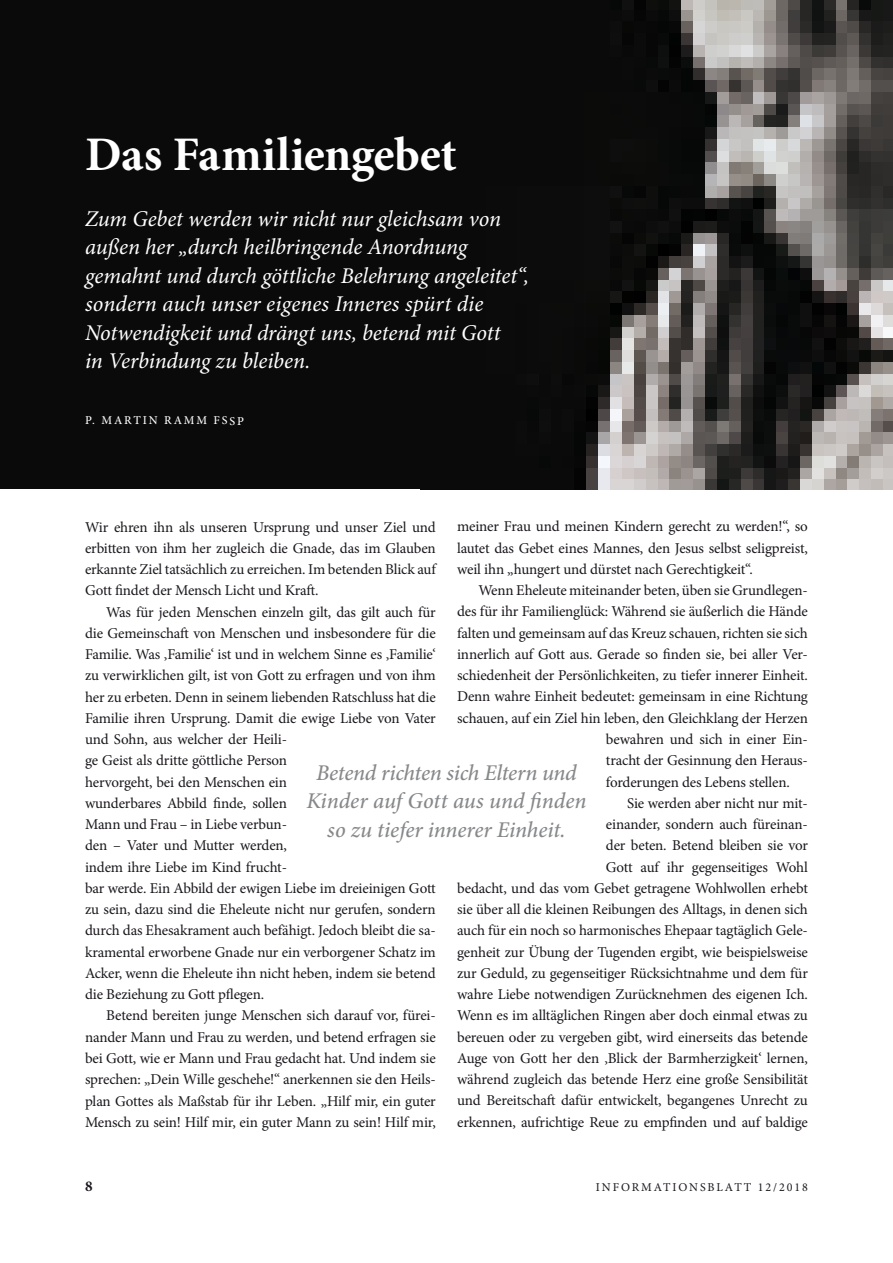
<style>
.page{position:relative;width:893px;height:1263px;background:#fff}
.page>*{position:absolute;margin:0;border:0;box-sizing:border-box;transform-origin:0 0}
.t1{font:700 48.3px "Minion Pro";letter-spacing:-.01em;color:#fff}
.t2{font:italic 22.5px/28.5px "Minion Pro";letter-spacing:-.005em;color:#fff}
.t3{font:italic 500 22.5px/28.5px "Minion Pro";letter-spacing:-.01em;color:#87888a;text-align:center}
.t4{font:15px/21.3px "Minion Pro";letter-spacing:-.01em;color:#1a171c;text-align:justify}
.t5{font:700 15px "Minion Pro";color:#1a171c}
.t6{font:12px "Minion Pro";letter-spacing:.16em;color:#1a171c}
.t7{font:500 12px "Minion Pro";letter-spacing:.155em;color:#fff}
</style>
<div class="page">
<img style="left:591px;top:0;width:302px;height:489px">
<div style="left:0;top:0;width:591px;height:489px;background:#0b0a0b"></div>
<h1 class="t1" style="left:85px;top:121px;width:373px">Das Familiengebet</h1>
<p class="t2" style="left:85px;top:204px;width:445px">Zum Gebet werden wir nicht nur gleichsam von außen her „durch heilbringende Anordnung gemahnt und durch göttliche Belehrung angeleitet“, sondern auch unser eigenes Inneres spürt die Notwendigkeit und drängt uns, betend mit Gott<br>in Verbindung zu bleiben.</p>
<p class="t7" style="left:85px;top:412px;width:160px">P. MARTIN RAMM FSSP</p>
<p class="t4" style="left:457px;top:516px;width:352px">meiner Frau und meinen Kindern gerecht zu werden!“, so lautet das Gebet eines Mannes, den Jesus selbst seligpreist, weil ihn „hungert und dürstet nach Gerechtigkeit“.</p>
<p class="t4" style="left:478px;top:580px;width:331px">Wenn Eheleute miteinander beten, üben sie Grundlegen-</p>
<p class="t4" style="left:457px;top:601px;width:352px">des für ihr Familienglück: Während sie äußerlich die Hände</p>
<p class="t4" style="left:457px;top:622px;width:352px">falten und gemeinsam auf das Kreuz schauen, richten sie sich</p>
<p class="t4" style="left:457px;top:644px;width:352px">innerlich auf Gott aus. Gerade so finden sie, bei aller Ver-</p>
<p class="t4" style="left:457px;top:665px;width:352px">schiedenheit der Persönlichkeiten, zu tiefer innerer Einheit.</p>
<p class="t4" style="left:457px;top:686px;width:352px">Denn wahre Einheit bedeutet: gemeinsam in eine Richtung</p>
<p class="t4" style="left:457px;top:707px;width:352px">schauen, auf ein Ziel hin leben, den Gleichklang der Herzen</p>
<p class="t4" style="left:606px;top:729px;width:204px">bewahren und sich in einer Ein-</p>
<p class="t4" style="left:606px;top:750px;width:203px">tracht der Gesinnung den Heraus-</p>
<p class="t4" style="left:606px;top:771px;width:185px">forderungen des Lebens stellen.</p>
<p class="t4" style="left:627px;top:792px;width:182px">Sie werden aber nicht nur mit-</p>
<p class="t4" style="left:606px;top:814px;width:203px">einander, sondern auch füreinan-</p>
<p class="t4" style="left:606px;top:835px;width:203px">der beten. Betend bleiben sie vor</p>
<p class="t4" style="left:606px;top:856px;width:203px">Gott auf ihr gegenseitiges Wohl</p>
<p class="t4" style="left:457px;top:877px;width:352px">bedacht, und das vom Gebet getragene Wohlwollen erhebt</p>
<p class="t4" style="left:457px;top:899px;width:352px">sie über all die kleinen Reibungen des Alltags, in denen sich</p>
<p class="t4" style="left:457px;top:920px;width:352px">auch für ein noch so harmonisches Ehepaar tagtäglich Gele-</p>
<p class="t4" style="left:457px;top:941px;width:352px">genheit zur Übung der Tugenden ergibt, wie beispielsweise</p>
<p class="t4" style="left:457px;top:962px;width:352px">zur Geduld, zu gegenseitiger Rücksichtnahme und dem für</p>
<p class="t4" style="left:457px;top:984px;width:352px">wahre Liebe notwendigen Zurücknehmen des eigenen Ich.</p>
<p class="t4" style="left:457px;top:1005px;width:352px">Wenn es im alltäglichen Ringen aber doch einmal etwas zu</p>
<p class="t4" style="left:457px;top:1026px;width:352px">bereuen oder zu vergeben gibt, wird einerseits das betende</p>
<p class="t4" style="left:457px;top:1047px;width:352px">Auge von Gott her den ‚Blick der Barmherzigkeit‘ lernen,</p>
<p class="t4" style="left:457px;top:1069px;width:352px">während zugleich das betende Herz eine große Sensibilität</p>
<p class="t4" style="left:457px;top:1090px;width:352px">und Bereitschaft dafür entwickelt, begangenes Unrecht zu</p>
<p class="t4" style="left:457px;top:1111px;width:352px">erkennen, aufrichtige Reue zu empfinden und auf baldige</p>
<p class="t4" style="left:85px;top:516px;width:352px">Wir ehren ihn als unseren Ursprung und unser Ziel und erbitten von ihm her zugleich die Gnade, das im Glauben erkannte Ziel tatsächlich zu erreichen. Im betenden Blick auf Gott findet der Mensch Licht und Kraft.</p>
<p class="t4" style="left:85px;top:601px;width:352px;text-align:left;text-indent:21px">Was für jeden Menschen einzeln gilt, das gilt auch für die Gemeinschaft von Menschen und insbesondere für die Familie. Was ‚Familie‘ ist und in welchem Sinne es ‚Familie‘ zu verwirklichen gilt, ist von Gott zu erfragen und von ihm her zu erbeten. Denn in seinem liebenden Ratschluss hat die Familie ihren Ursprung. Damit die ewige Liebe von Vater und Sohn, aus welcher der Heili-<br>ge Geist als dritte göttliche Person<br>hervorgeht, bei den Menschen ein<br>wunderbares Abbild finde, sollen<br>Mann und Frau – in Liebe verbun-<br>den – Vater und Mutter werden,<br>indem ihre Liebe im Kind frucht-<br>bar werde. Ein Abbild der ewigen Liebe im dreieinigen Gott zu sein, dazu sind die Eheleute nicht nur gerufen, sondern durch das Ehesakrament auch befähigt. Jedoch bleibt die sa&shy;kramental erworbene Gnade nur ein verborgener Schatz im Acker, wenn die Eheleute ihn nicht heben, indem sie betend die Beziehung zu Gott pflegen.</p>
<p class="t4" style="left:85px;top:1005px;width:352px;text-indent:21px">Betend bereiten junge Menschen sich darauf vor, fürei&shy;nander Mann und Frau zu werden, und betend erfragen sie bei Gott, wie er Mann und Frau gedacht hat. Und indem sie sprechen: „Dein Wille geschehe!“ anerkennen sie den Heils&shy;plan Gottes als Maßstab für ihr Leben. „Hilf mir, ein guter Mensch zu sein! Hilf mir, ein guter Mann zu sein! Hilf mir,</p>
<h2 class="t3" style="left:306px;top:758px;width:282px">Betend richten sich Eltern und<br>Kinder auf Gott aus und finden so zu tiefer innerer Einheit.</h2>
<p class="t5" style="left:85px;top:1175px;width:9px">8</p>
<p class="t6" style="left:596px;top:1179px;width:213px">INFORMATIONSBLATT 12/2018</p>
</div>
